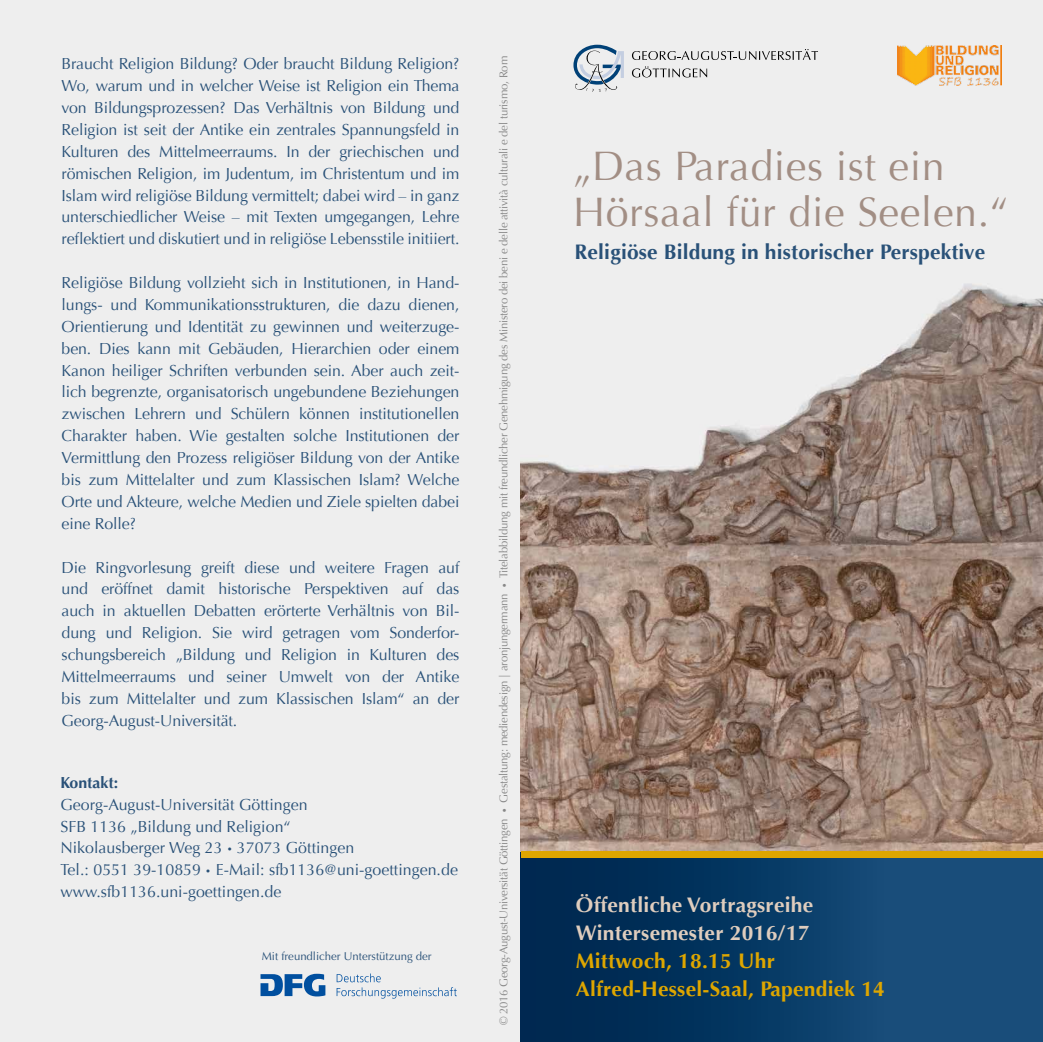
<style>
.page{position:relative;width:1043px;height:1042px;background:#fff}
.page>*{position:absolute;margin:0;border:0;box-sizing:border-box;transform-origin:0 0}
.t1{font:41.12px/45.5px "Optima";letter-spacing:.015em;color:#a28e84}
.t2{font:700 21px/28px "Optima";letter-spacing:.01em;color:#dea600}
.t3{font:700 21px/28px "Optima";letter-spacing:.01em;color:#dfcdbe}
.t4{font:700 21px "Optima";letter-spacing:.01em;color:#295178}
.t5{font:15.92px/21.9px "Optima";letter-spacing:-.005em;color:#295178;text-align:justify}
.t6{font:700 15.92px "Optima";color:#295178}
.t7{font:11.38px "Optima";letter-spacing:-.02em;color:#878787}
.t8{font:11.38px "Optima LT Pro";color:#295178}
.s1{font-size:8.75px}
</style>
<div class="page">
<div style="left:520px;top:0;width:523px;height:377px;background:#eee"></div>
<div style="left:0;top:0;width:521px;height:1042px;background:#eee"></div>
<img style="left:520px;top:284px;width:523px;height:568px">
<div style="left:520px;top:852px;width:523px;height:190px;background:linear-gradient(to right,#00244c,#1d5483)"></div>
<div style="left:521px;top:851px;width:522px;height:6px;background:#dea600"></div>
<img style="left:897px;top:46px;width:104px;height:39px">
<svg style="left:573px;top:45px;width:51px;height:47px"></svg>
<svg style="left:632px;top:49px;width:186px;height:11px"></svg>
<svg style="left:632px;top:66px;width:75px;height:11px"></svg>
<svg style="left:260px;top:974px;width:65px;height:22px"></svg>
<svg style="left:337px;top:973px;width:120px;height:25px"></svg>
<p class="t5" style="left:62px;top:53px;width:399px">Braucht Religion Bildung? Oder braucht Bildung Religion?<br>Wo, warum und in welcher Weise ist Religion ein Thema von Bildungsprozessen? Das Verhältnis von Bildung und Religion ist seit der Antike ein zentrales Spannungsfeld in Kulturen des Mittelmeerraums. In der griechischen und römischen Religion, im Judentum, im Christentum und im Islam wird religiöse Bildung vermittelt; dabei wird – in ganz unterschiedlicher Weise – mit Texten umgegangen, Lehre reflektiert und diskutiert und in religiöse Lebensstile initiiert.</p>
<p class="t5" style="left:62px;top:272px;width:399px">Religiöse Bildung vollzieht sich in Institutionen, in Hand&shy;lungs- und Kommunikationsstrukturen, die dazu dienen, Orientierung und Identität zu gewinnen und weiterzuge&shy;ben. Dies kann mit Gebäuden, Hierarchien oder einem Kanon heiliger Schriften verbunden sein. Aber auch zeit&shy;lich begrenzte, organisatorisch ungebundene Beziehungen zwischen Lehrern und Schülern können institutionellen Charakter haben. Wie gestalten solche Institutionen der Vermittlung den Prozess religiöser Bildung von der Antike bis zum Mittelalter und zum Klassischen Islam? Welche Orte und Akteure, welche Medien und Ziele spielten dabei eine Rolle?</p>
<p class="t5" style="left:62px;top:556px;width:399px">Die Ringvorlesung greift diese und weitere Fragen auf und eröffnet damit historische Perspektiven auf das auch in aktuellen Debatten erörterte Verhältnis von Bil&shy;dung und Religion. Sie wird getragen vom Sonderfor&shy;schungsbereich „Bildung und Religion in Kulturen des Mittelmeerraums und seiner Umwelt von der Antike bis zum Mittelalter und zum Klassischen Islam“ an der Georg-August-Universität.</p>
<p class="t6" style="left:60px;top:773px;width:60px">Kontakt:</p>
<p class="t5" style="left:60px;top:793px;width:399px;text-align:left">Georg-August-Universität Göttingen<br>SFB 1136 „Bildung und Religion“<br>Nikolausberger Weg 23 <span class="s1">•</span> 37073 Göttingen<br>Tel.: 0551 39-10859 <span class="s1">•</span> E-Mail: sfb1136@uni-goettingen.de www.sfb1136.uni-goettingen.de</p>
<p class="t8" style="left:262px;top:949px;width:171px">Mit freundlicher Unterstützung der</p>
<p class="t7" style="left:497px;top:1025px;width:971px;rotate:-90deg">© 2016 Georg-August-Universität Göttingen <span class="s1">•</span> Gestaltung: mediendesign | aronjungermann <span class="s1">•</span> Titelabbildung mit freundlicher Genehmigung des Ministero dei beni e delle attività culturali e del turismo, Rom</p>
<h1 class="t1" style="left:573px;top:144px;width:436px">„Das Paradies ist ein<br>Hörsaal für die Seelen.“</h1>
<h2 class="t4" style="left:574px;top:240px;width:412px">Religiöse Bildung in historischer Perspektive</h2>
<h2 class="t3" style="left:576px;top:891px;width:239px">Öffentliche Vortragsreihe<br>Wintersemester 2016/17</h2>
<h2 class="t2" style="left:576px;top:947px;width:310px">Mittwoch, 18.15 Uhr<br>Alfred-Hessel-Saal, Papendiek 14</h2>
</div>
